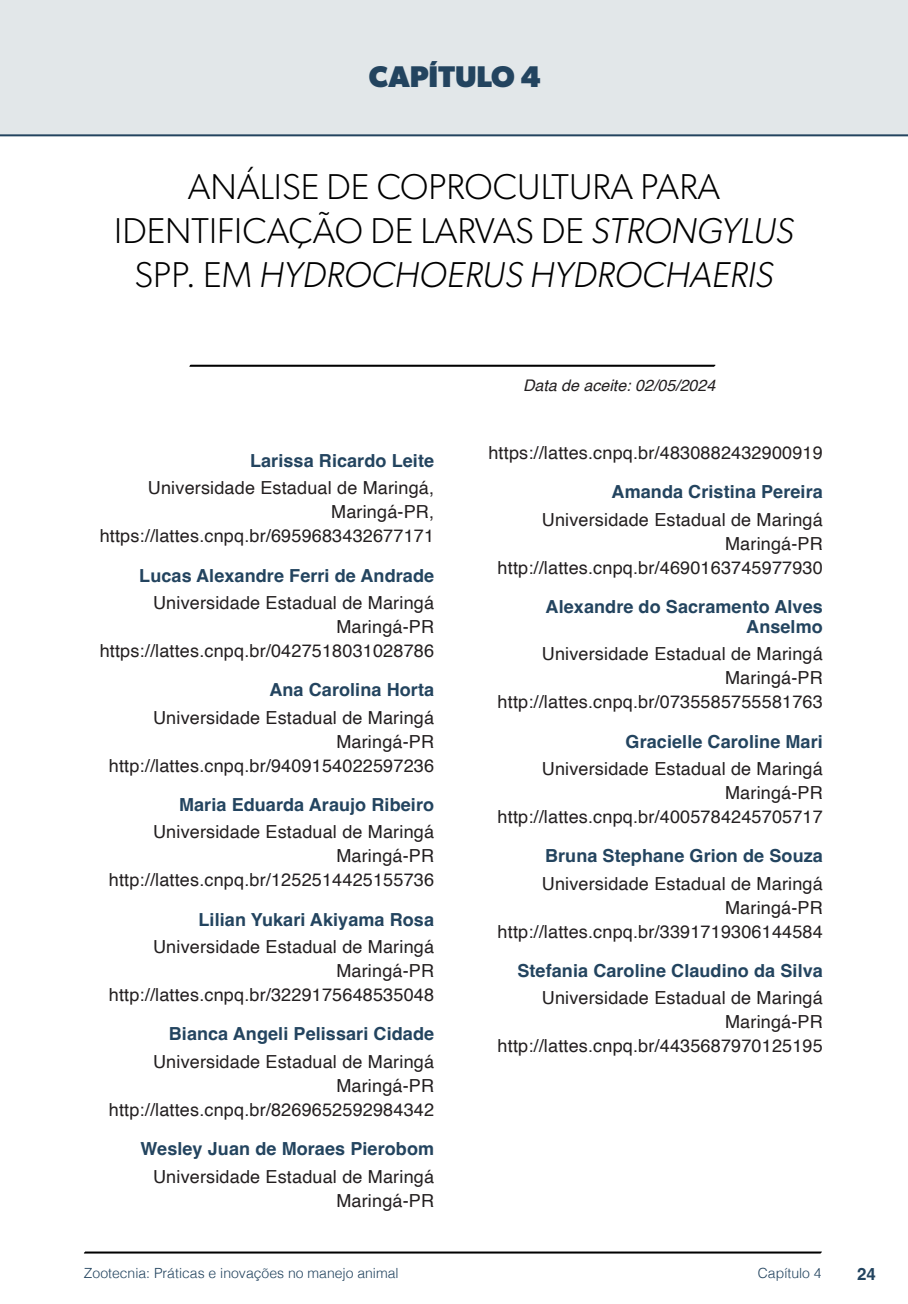
<style>
.page{position:relative;width:908px;height:1304px;background:#fff}
.page>*{position:absolute;margin:0;border:0;box-sizing:border-box;transform-origin:0 0}
.nome_artigos{font:300 36px/44px "Gibson";color:#000;text-align:center}
.capítulos{font:700 30px "Gibson";color:#23445f}
.info_autores{font:18px "Helvetica";letter-spacing:.01em;color:#231f20}
.nome_autores{font:700 18px/20px "Helvetica";letter-spacing:.005em;color:#23445f;text-align:right}
.t1{font:700 16.8px "Helvetica";color:#23445f}
.t2{font:italic 16px "Helvetica";color:#231f20}
.t3{font:300 14px "Helvetica";color:#23445f}
.s1{font-style:italic}
</style>
<div class="page">
<svg style="left:84px;top:1251px;width:737px;height:3px;background:#515151"></svg>
<div style="left:0;top:0;width:907px;height:136px;background:#e2e7e9"></div>
<svg style="left:189px;top:364px;width:526px;height:3px;background:#4f4f4f"></svg>
<div style="left:44px;top:72px;width:68px;height:61px;background:#e2e7e9"></div>
<p class="capítulos" style="left:369px;top:58px;width:173px">CAPÍTULO 4</p>
<p class="nome_artigos" style="left:114px;top:164px;width:680px">ANÁLISE DE COPROCULTURA PARA<br>IDENTIFICAÇÃO DE LARVAS DE <span class="s1">STRONGYLUS<br></span>SPP. EM <span class="s1">HYDROCHOERUS HYDROCHAERIS</span></p>
<p class="nome_autores" style="left:250px;top:453px;width:185px">Larissa Ricardo Leite</p>
<p class="info_autores" style="left:148px;top:474px;width:287px">Universidade Estadual de Maringá,</p>
<p class="info_autores" style="left:331px;top:498px;width:104px">Maringá-PR,</p>
<p class="info_autores" style="left:100px;top:522px;width:336px">https://lattes.cnpq.br/6959683432677171</p>
<p class="nome_autores" style="left:139px;top:567px;width:296px">Lucas Alexandre Ferri de Andrade</p>
<p class="info_autores" style="left:153px;top:589px;width:282px">Universidade Estadual de Maringá</p>
<p class="info_autores" style="left:336px;top:613px;width:99px">Maringá-PR</p>
<p class="info_autores" style="left:100px;top:637px;width:336px">https://lattes.cnpq.br/0427518031028786</p>
<p class="nome_autores" style="left:269px;top:682px;width:166px">Ana Carolina Horta</p>
<p class="info_autores" style="left:153px;top:704px;width:282px">Universidade Estadual de Maringá</p>
<p class="info_autores" style="left:336px;top:728px;width:99px">Maringá-PR</p>
<p class="info_autores" style="left:109px;top:752px;width:326px">http://lattes.cnpq.br/9409154022597236</p>
<p class="nome_autores" style="left:179px;top:797px;width:256px">Maria Eduarda Araujo Ribeiro</p>
<p class="info_autores" style="left:153px;top:818px;width:282px">Universidade Estadual de Maringá</p>
<p class="info_autores" style="left:336px;top:842px;width:99px">Maringá-PR</p>
<p class="info_autores" style="left:109px;top:866px;width:326px">http://lattes.cnpq.br/1252514425155736</p>
<p class="nome_autores" style="left:198px;top:911px;width:237px">Lilian Yukari Akiyama Rosa</p>
<p class="info_autores" style="left:153px;top:933px;width:282px">Universidade Estadual de Maringá</p>
<p class="info_autores" style="left:336px;top:957px;width:99px">Maringá-PR</p>
<p class="info_autores" style="left:109px;top:981px;width:326px">http://lattes.cnpq.br/3229175648535048</p>
<p class="nome_autores" style="left:169px;top:1026px;width:267px">Bianca Angeli Pelissari Cidade</p>
<p class="info_autores" style="left:153px;top:1048px;width:282px">Universidade Estadual de Maringá</p>
<p class="info_autores" style="left:336px;top:1072px;width:99px">Maringá-PR</p>
<p class="info_autores" style="left:109px;top:1096px;width:326px">http://lattes.cnpq.br/8269652592984342</p>
<p class="nome_autores" style="left:140px;top:1141px;width:295px">Wesley Juan de Moraes Pierobom</p>
<p class="info_autores" style="left:153px;top:1162px;width:282px">Universidade Estadual de Maringá</p>
<p class="info_autores" style="left:336px;top:1186px;width:99px">Maringá-PR</p>
<p class="t2" style="left:523px;top:373px;width:194px">Data de aceite: 02/05/2024</p>
<p class="info_autores" style="left:488px;top:439px;width:336px">https://lattes.cnpq.br/4830882432900919</p>
<p class="nome_autores" style="left:611px;top:484px;width:213px">Amanda Cristina Pereira</p>
<p class="info_autores" style="left:541px;top:506px;width:282px">Universidade Estadual de Maringá</p>
<p class="info_autores" style="left:724px;top:530px;width:99px">Maringá-PR</p>
<p class="info_autores" style="left:497px;top:554px;width:326px">http://lattes.cnpq.br/4690163745977930</p>
<p class="nome_autores" style="left:545px;top:599px;width:278px">Alexandre do Sacramento Alves<br>Anselmo</p>
<p class="info_autores" style="left:541px;top:640px;width:282px">Universidade Estadual de Maringá</p>
<p class="info_autores" style="left:724px;top:664px;width:99px">Maringá-PR</p>
<p class="info_autores" style="left:497px;top:688px;width:326px">http://lattes.cnpq.br/0735585755581763</p>
<p class="nome_autores" style="left:625px;top:733px;width:199px">Gracielle Caroline Mari</p>
<p class="info_autores" style="left:541px;top:755px;width:282px">Universidade Estadual de Maringá</p>
<p class="info_autores" style="left:724px;top:779px;width:99px">Maringá-PR</p>
<p class="info_autores" style="left:497px;top:803px;width:326px">http://lattes.cnpq.br/4005784245705717</p>
<p class="nome_autores" style="left:544px;top:848px;width:279px">Bruna Stephane Grion de Souza</p>
<p class="info_autores" style="left:541px;top:870px;width:282px">Universidade Estadual de Maringá</p>
<p class="info_autores" style="left:724px;top:894px;width:99px">Maringá-PR</p>
<p class="info_autores" style="left:497px;top:918px;width:326px">http://lattes.cnpq.br/3391719306144584</p>
<p class="nome_autores" style="left:517px;top:963px;width:307px">Stefania Caroline Claudino da Silva</p>
<p class="info_autores" style="left:541px;top:984px;width:282px">Universidade Estadual de Maringá</p>
<p class="info_autores" style="left:724px;top:1008px;width:99px">Maringá-PR</p>
<p class="info_autores" style="left:497px;top:1032px;width:326px">http://lattes.cnpq.br/4435687970125195</p>
<p class="t3" style="left:84px;top:1261px;width:316px">Zootecnia: Práticas e inovações no manejo animal</p>
<p class="t3" style="left:757px;top:1261px;width:65px">Capítulo 4</p>
<p class="t1" style="left:856px;top:1264px;width:20px">24</p>
</div>
